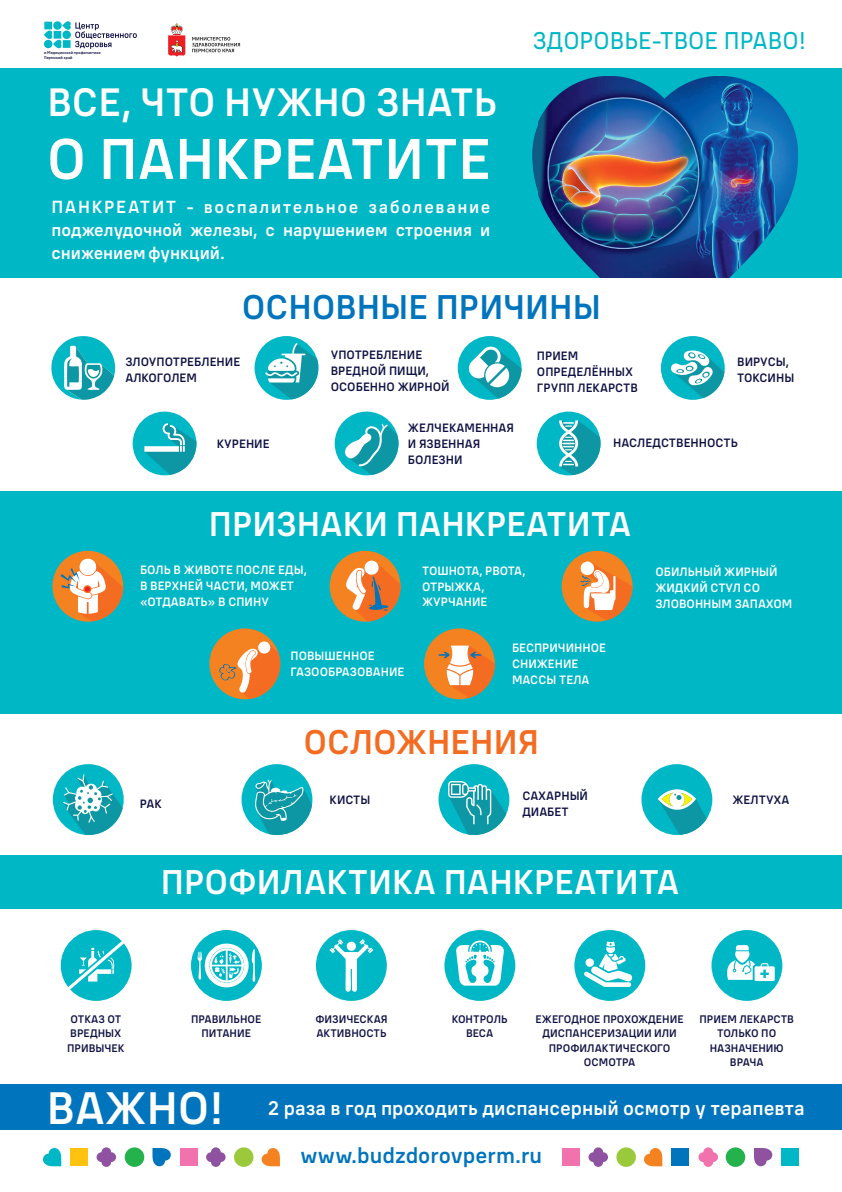
<style>
.page{position:relative;width:842px;height:1192px;background:#fff}
.page>*{position:absolute;margin:0;border:0;box-sizing:border-box;transform-origin:0 0}
.t1{font:500 56.6px "ALS Wagon";color:#fff}
.t2{font:500 45.1px "ALS Wagon";color:#fff}
.t3{font:500 39.2px "ALS Wagon";color:#fff}
.t4{font:500 33.95px "ALS Wagon";color:#fff}
.t5{font:500 33.95px "ALS Wagon";color:#0074bc}
.t6{font:500 33.95px "ALS Wagon";color:#f36c21}
.t7{font:24.05px "ALS Wagon";color:#00b7c6}
.t8{font:500 21.8px "ALS Wagon";color:#0074bc}
.t9{font:500 19.55px "ALS Wagon";color:#fff}
.t10{font:500 17.4px/23.1px "ALS Wagon";color:#fff;text-align:justify}
.t11{font:500 12px/15.9px "ALS Wagon";color:#101345}
.t12{font:500 11.95px/15.9px "ALS Wagon";color:#fff}
.t13{font:500 11.95px/15.9px "ALS Wagon";color:#101345}
.t14{font:500 10.85px/14.4px "ALS Wagon";color:#101345;text-align:center}
.t15{font:500 3.95px/5.2px "ALS Wagon";color:#101346}
</style>
<div class="page">
<div style="left:0;top:68px;width:842px;height:210px;background:#00b7c6"></div>
<img style="left:532px;top:120px;width:7px;height:77px">
<img style="left:539px;top:77px;width:258px;height:201px">
<div style="left:0;top:1084px;width:842px;height:46px;background:#0074bc"></div>
<svg style="left:51px;top:336px;width:64px;height:64px"></svg>
<div style="left:255px;top:336px;width:63px;height:64px;background:#00b7c6;border-radius:50%"></div>
<svg style="left:265px;top:343px;width:53px;height:56px"></svg>
<div style="left:0;top:491px;width:842px;height:223px;background:#00b7c6"></div>
<div style="left:458px;top:336px;width:63px;height:64px;background:#00b7c6;border-radius:50%"></div>
<svg style="left:469px;top:346px;width:52px;height:53px"></svg>
<div style="left:52px;top:551px;width:71px;height:71px;background:#f58220;border-radius:50%"></div>
<svg style="left:61px;top:559px;width:62px;height:62px"></svg>
<div style="left:330px;top:551px;width:71px;height:71px;background:#f58220;border-radius:50%"></div>
<svg style="left:346px;top:559px;width:55px;height:63px"></svg>
<div style="left:562px;top:551px;width:70px;height:71px;background:#f58220;border-radius:50%"></div>
<svg style="left:580px;top:561px;width:52px;height:59px"></svg>
<div style="left:316px;top:930px;width:71px;height:71px;background:#00b7c6;border-radius:50%"></div>
<svg style="left:329px;top:939px;width:44px;height:53px"></svg>
<div style="left:574px;top:930px;width:71px;height:71px;background:#00b7c6;border-radius:50%"></div>
<svg style="left:584px;top:942px;width:48px;height:45px"></svg>
<svg style="left:192px;top:37px;width:48px;height:15px"></svg>
<svg style="left:168px;top:24px;width:18px;height:33px"></svg>
<svg style="left:44px;top:21px;width:93px;height:28px"></svg>
<div style="left:70px;top:1148px;width:18px;height:18px;background:#fec20f"></div>
<svg style="left:43px;top:1148px;width:18px;height:18px"></svg>
<div style="left:125px;top:1147px;width:19px;height:20px;background:#23b24b;border-radius:50%"></div>
<div style="left:234px;top:1147px;width:19px;height:20px;background:#9aca3b;border-radius:50%"></div>
<svg style="left:261px;top:1148px;width:19px;height:18px"></svg>
<div style="left:180px;top:1148px;width:18px;height:18px;background:#f172ac"></div>
<svg style="left:206px;top:1147px;width:20px;height:20px"></svg>
<svg style="left:152px;top:1148px;width:19px;height:19px"></svg>
<svg style="left:97px;top:1147px;width:19px;height:20px"></svg>
<div style="left:781px;top:1148px;width:18px;height:18px;background:#00b7c6"></div>
<div style="left:726px;top:1147px;width:19px;height:20px;background:#23b24b;border-radius:50%"></div>
<svg style="left:698px;top:1147px;width:20px;height:20px"></svg>
<svg style="left:754px;top:1148px;width:19px;height:19px"></svg>
<div style="left:616px;top:1147px;width:20px;height:20px;background:#9aca3b;border-radius:50%"></div>
<svg style="left:644px;top:1148px;width:18px;height:18px"></svg>
<div style="left:672px;top:1148px;width:17px;height:18px;background:#0074bc"></div>
<div style="left:562px;top:1148px;width:18px;height:18px;background:#f172ac"></div>
<svg style="left:588px;top:1147px;width:20px;height:20px"></svg>
<div style="left:661px;top:336px;width:64px;height:64px;background:#00b7c6;border-radius:50%"></div>
<svg style="left:669px;top:350px;width:55px;height:48px"></svg>
<div style="left:537px;top:412px;width:63px;height:63px;background:#00b7c6;border-radius:50%"></div>
<svg style="left:558px;top:420px;width:42px;height:55px"></svg>
<div style="left:335px;top:412px;width:63px;height:63px;background:#00b7c6;border-radius:50%"></div>
<svg style="left:343px;top:424px;width:55px;height:51px"></svg>
<div style="left:133px;top:412px;width:63px;height:63px;background:#00b7c6;border-radius:50%"></div>
<svg style="left:144px;top:423px;width:52px;height:52px"></svg>
<div style="left:0;top:855px;width:842px;height:54px;background:#00b7c6"></div>
<div style="left:53px;top:764px;width:71px;height:71px;background:#00b7c6;border-radius:50%"></div>
<div style="left:242px;top:764px;width:70px;height:71px;background:#00b7c6;border-radius:50%"></div>
<div style="left:438px;top:764px;width:71px;height:71px;background:#00b7c6;border-radius:50%"></div>
<div style="left:641px;top:764px;width:71px;height:71px;background:#00b7c6;border-radius:50%"></div>
<svg style="left:254px;top:779px;width:58px;height:56px"></svg>
<svg style="left:62px;top:774px;width:61px;height:61px"></svg>
<svg style="left:448px;top:781px;width:58px;height:54px"></svg>
<svg style="left:658px;top:789px;width:49px;height:46px"></svg>
<div style="left:209px;top:628px;width:71px;height:71px;background:#f58220;border-radius:50%"></div>
<svg style="left:219px;top:641px;width:61px;height:58px"></svg>
<div style="left:424px;top:628px;width:71px;height:71px;background:#f58220;border-radius:50%"></div>
<svg style="left:439px;top:646px;width:56px;height:52px"></svg>
<div style="left:444px;top:930px;width:71px;height:71px;background:#00b7c6;border-radius:50%"></div>
<svg style="left:456px;top:941px;width:48px;height:45px"></svg>
<div style="left:191px;top:930px;width:71px;height:71px;background:#00b7c6;border-radius:50%"></div>
<svg style="left:198px;top:941px;width:57px;height:48px"></svg>
<div style="left:711px;top:930px;width:71px;height:71px;background:#00b7c6;border-radius:50%"></div>
<svg style="left:727px;top:945px;width:48px;height:36px"></svg>
<div style="left:61px;top:930px;width:71px;height:71px;background:#00b7c6;border-radius:50%"></div>
<svg style="left:68px;top:941px;width:56px;height:49px"></svg>
<p class="t15" style="left:44px;top:50px;width:58px">и Медицинской профилактики<br>Пермский край</p>
<h3 class="t3" style="left:48px;top:87px;width:451px">ВСЕ, ЧТО НУЖНО ЗНАТЬ</h3>
<h1 class="t1" style="left:47px;top:138px;width:446px">О ПАНКРЕАТИТЕ</h1>
<h3 class="t10" style="left:51px;top:198px;width:441px">ПАНКРЕАТИТ - воспалительное заболевание поджелудочной железы, с нарушением строения и снижением функций.</h3>
<h3 class="t7" style="left:533px;top:32px;width:275px">ЗДОРОВЬЕ-ТВОЕ ПРАВО!</h3>
<h3 class="t5" style="left:242px;top:294px;width:361px">ОСНОВНЫЕ ПРИЧИНЫ</h3>
<p class="t11" style="left:125px;top:355px;width:116px">ЗЛОУПОТРЕБЛЕНИЕ<br>АЛКОГОЛЕМ</p>
<p class="t11" style="left:331px;top:349px;width:120px">УПОТРЕБЛЕНИЕ<br>ВРЕДНОЙ ПИЩИ,<br>ОСОБЕННО ЖИРНОЙ</p>
<p class="t11" style="left:408px;top:421px;width:108px">ЖЕЛЧЕКАМЕННАЯ<br>И ЯЗВЕННАЯ<br>БОЛЕЗНИ</p>
<p class="t11" style="left:217px;top:437px;width:55px">КУРЕНИЕ</p>
<p class="t11" style="left:537px;top:350px;width:102px">ПРИЕМ<br>ОПРЕДЕЛЁННЫХ<br>ГРУПП ЛЕКАРСТВ</p>
<p class="t11" style="left:737px;top:355px;width:59px">ВИРУСЫ,<br>ТОКСИНЫ</p>
<p class="t11" style="left:613px;top:437px;width:126px">НАСЛЕДСТВЕННОСТЬ</p>
<h3 class="t4" style="left:209px;top:511px;width:424px">ПРИЗНАКИ ПАНКРЕАТИТА</h3>
<p class="t12" style="left:140px;top:563px;width:169px">БОЛЬ В ЖИВОТЕ ПОСЛЕ ЕДЫ,<br>В ВЕРХНЕЙ ЧАСТИ, МОЖЕТ «ОТДАВАТЬ» В СПИНУ</p>
<p class="t12" style="left:422px;top:564px;width:105px">ТОШНОТА, РВОТА,<br>ОТРЫЖКА,<br>ЖУРЧАНИЕ</p>
<p class="t12" style="left:655px;top:565px;width:138px">ОБИЛЬНЫЙ ЖИРНЫЙ<br>ЖИДКИЙ СТУЛ СО<br>ЗЛОВОННЫМ ЗАПАХОМ</p>
<p class="t12" style="left:291px;top:650px;width:115px">ПОВЫШЕННОЕ<br>ГАЗООБРАЗОВАНИЕ</p>
<p class="t12" style="left:512px;top:642px;width:96px">БЕСПРИЧИННОЕ<br>СНИЖЕНИЕ<br>МАССЫ ТЕЛА</p>
<h3 class="t6" style="left:304px;top:730px;width:237px">ОСЛОЖНЕНИЯ</h3>
<p class="t13" style="left:140px;top:797px;width:24px">РАК</p>
<p class="t13" style="left:330px;top:794px;width:42px">КИСТЫ</p>
<p class="t13" style="left:522px;top:790px;width:67px">САХАРНЫЙ<br>ДИАБЕТ</p>
<p class="t13" style="left:732px;top:794px;width:59px">ЖЕЛТУХА</p>
<h3 class="t4" style="left:161px;top:869px;width:520px">ПРОФИЛАКТИКА ПАНКРЕАТИТА</h3>
<p class="t14" style="left:67px;top:1013px;width:59px">ОТКАЗ ОТ<br>ВРЕДНЫХ<br>ПРИВЫЧЕК</p>
<p class="t14" style="left:191px;top:1013px;width:72px">ПРАВИЛЬНОЕ<br>ПИТАНИЕ</p>
<p class="t14" style="left:699px;top:1013px;width:96px">ПРИЕМ ЛЕКАРСТВ<br>ТОЛЬКО ПО<br>НАЗНАЧЕНИЮ<br>ВРАЧА</p>
<p class="t14" style="left:315px;top:1013px;width:74px;text-align:left">ФИЗИЧЕСКАЯ<br>АКТИВНОСТЬ</p>
<p class="t14" style="left:536px;top:1013px;width:150px">ЕЖЕГОДНОЕ ПРОХОЖДЕНИЕ<br>ДИСПАНСЕРИЗАЦИИ ИЛИ<br>ПРОФИЛАКТИЧЕСКОГО<br>ОСМОТРА</p>
<p class="t14" style="left:452px;top:1013px;width:57px">КОНТРОЛЬ<br>ВЕСА</p>
<h2 class="t2" style="left:47px;top:1091px;width:179px">ВАЖНО!</h2>
<h3 class="t9" style="left:268px;top:1100px;width:538px">2 раза в год проходить диспансерный осмотр у терапевта</h3>
<h3 class="t8" style="left:301px;top:1148px;width:243px">www.budzdorovperm.ru</h3>
</div>
